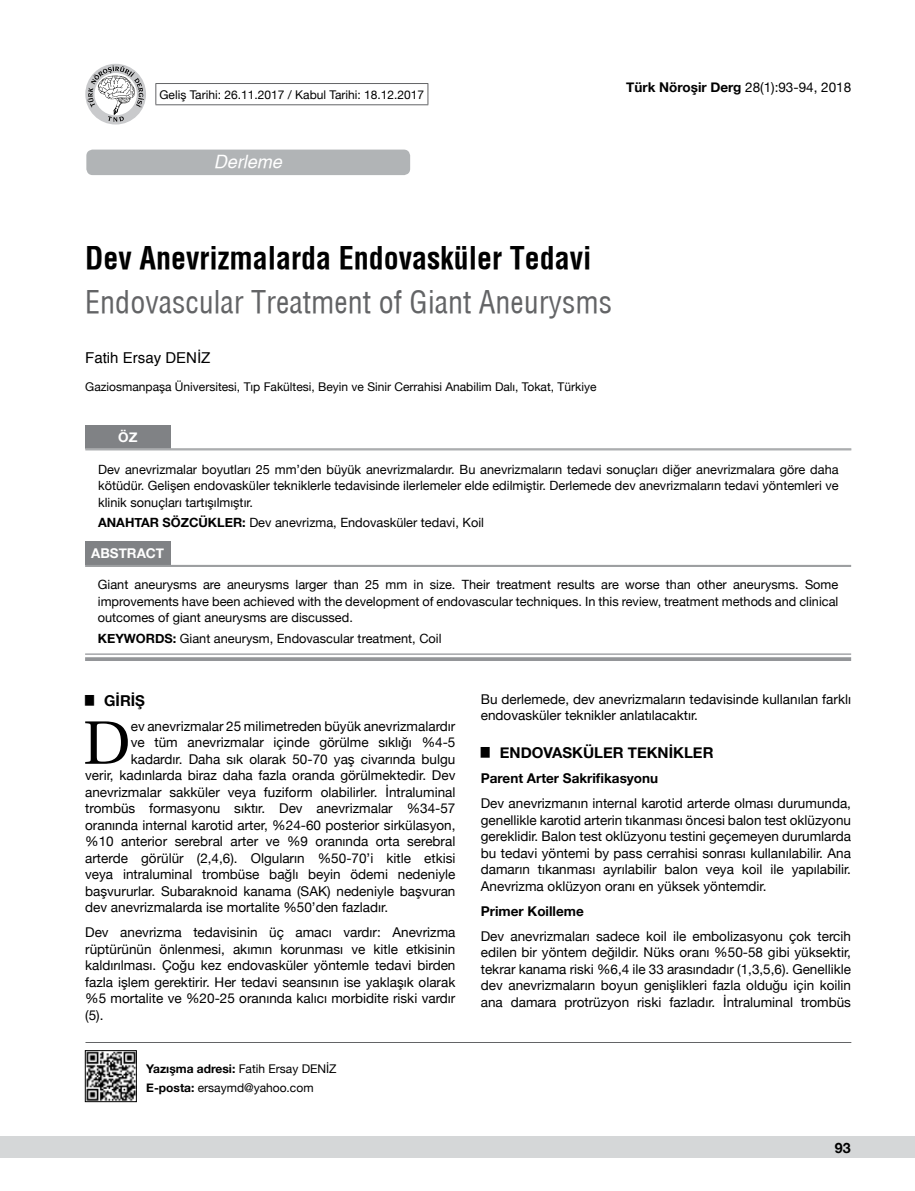
<style>
.page{position:relative;width:915px;height:1191px;background:#fff}
.page>*{position:absolute;margin:0;border:0;box-sizing:border-box;transform-origin:0 0}
.t1{font:61.2px "Utopia";color:#000}
.t2{font:30px "Helvetica Condensed";color:#636466}
.t3{font:700 30px "Helvetica Condens";color:#000}
.t4{font:italic 500 18px "Helvetica";color:#fff}
.t5{font:700 15px "Helvetica Neue";color:#000}
.t6{font:15px "Helvetica";color:#000}
.t7{font:700 14.25px "Helvetica Neue";color:#000}
.t8{font:13.5px/16.5px "Helvetica Neue";color:#000;text-align:justify}
.t9{font:700 13.5px "Helvetica Neue";color:#000}
.t10{font:700 13.5px "Helvetica Neue";color:#fff}
.t11{font:12.75px/16.5px "Helvetica Neue";color:#000;text-align:justify}
.t12{font:700 12.75px "Helvetica Neue";color:#000}
.t13{font:12px/18.6px "Helvetica Neue";color:#000}
.s1{font-weight:700}
</style>
<div class="page">
<div style="left:0;top:1136px;width:914px;height:22px;background:#d5d7d8"></div>
<div style="left:86px;top:150px;width:324px;height:25px;background:#b1b4b6;border-radius:6px"></div>
<hr style="left:85px;top:1042px;width:766px;height:1px;background:#636466">
<hr style="left:155px;top:83px;width:273px;height:1px;background:#636466">
<svg style="left:155px;top:84px;width:1px;height:20px"></svg>
<svg style="left:427px;top:84px;width:1px;height:20px"></svg>
<hr style="left:155px;top:104px;width:273px;height:1px;background:#636466">
<div style="left:85px;top:64px;width:61px;height:60px;background:#c9cacc;border-radius:50%"></div>
<svg style="left:87px;top:65px;width:57px;height:57px"></svg>
<img style="left:87px;top:1052px;width:47px;height:47px">
<div style="left:85px;top:1050px;width:51px;height:51px;border:1px solid #000"></div>
<div style="left:85px;top:425px;width:85px;height:23px;background:#808285"></div>
<hr style="left:85px;top:448px;width:766px;height:1px;background:#939598">
<hr style="left:85px;top:449px;width:766px;height:1px;background:#939598">
<div style="left:85px;top:541px;width:85px;height:24px;background:#808285"></div>
<hr style="left:85px;top:565px;width:765px;height:1px;background:#939598">
<hr style="left:85px;top:566px;width:765px;height:1px;background:#939598">
<hr style="left:85px;top:653px;width:765px;height:2px;background:#939598">
<svg style="left:85px;top:657px;width:765px;height:4px;background:#999b9e"></svg>
<p class="t13" style="left:159px;top:86px;width:266px">Geliş Tarihi: 26.11.2017 / Kabul Tarihi: 18.12.2017</p>
<h3 class="t4" style="left:214px;top:151px;width:70px">Derleme</h3>
<p class="t8" style="left:626px;top:80px;width:226px"><span class="s1">Türk Nöroşir Derg</span> 28(1):93-94, 2018</p>
<h2 class="t3" style="left:85px;top:240px;width:507px">Dev Anevrizmalarda Endovasküler Tedavi</h2>
<h2 class="t2" style="left:85px;top:283px;width:528px">Endovascular Treatment of Giant Aneurysms</h2>
<p class="t6" style="left:85px;top:346px;width:127px">Fatih Ersay DENİZ</p>
<p class="t13" style="left:85px;top:378px;width:512px">Gaziosmanpaşa Üniversitesi, Tıp Fakültesi, Beyin ve Sinir Cerrahisi Anabilim Dalı, Tokat, Türkiye</p>
<p class="t10" style="left:118px;top:426px;width:21px">ÖZ</p>
<p class="t11" style="left:98px;top:461px;width:741px">Dev anevrizmalar boyutları 25 mm’den büyük anevrizmalardır. Bu anevrizmaların tedavi sonuçları diğer anevrizmalara göre daha kötüdür. Gelişen endovasküler tekniklerle tedavisinde ilerlemeler elde edilmiştir. Derlemede dev anevrizmaların tedavi yöntemleri ve klinik sonuçları tartışılmıştır.</p>
<p class="t11" style="left:98px;top:515px;width:387px"><span class="s1">ANAHTAR SÖZCÜKLER:</span> Dev anevrizma, Endovasküler tedavi, Koil</p>
<p class="t10" style="left:91px;top:543px;width:75px">ABSTRACT</p>
<p class="t11" style="left:98px;top:577px;width:741px">Giant aneurysms are aneurysms larger than 25 mm in size. Their treatment results are worse than other aneurysms. Some improvements have been achieved with the development of endovascular techniques. In this review, treatment methods and clinical outcomes of giant aneurysms are discussed.</p>
<p class="t12" style="left:98px;top:628px;width:58px">Keywords</p>
<p class="t11" style="left:173px;top:631px;width:270px"><span class="s1">:</span> Giant aneurysm, Endovascular treatment, Coil</p>
<p class="t5" style="left:85px;top:688px;width:61px"><sup>█</sup> GİRİŞ</p>
<h1 class="t1" style="left:83px;top:707px;width:49px">D</h1>
<p class="t8" style="left:131px;top:718px;width:326px">ev anevrizmalar 25 milimetreden büyük anevrizmalardır</p>
<p class="t8" style="left:131px;top:735px;width:326px">ve tüm anevrizmalar içinde görülme sıklığı %4-5</p>
<p class="t8" style="left:131px;top:751px;width:326px">kadardır. Daha sık olarak 50-70 yaş civarında bulgu</p>
<p class="t8" style="left:85px;top:768px;width:371px">verir, kadınlarda biraz daha fazla oranda görülmektedir. Dev</p>
<p class="t8" style="left:85px;top:784px;width:371px">anevrizmalar sakküler veya fuziform olabilirler. İntraluminal</p>
<p class="t8" style="left:85px;top:801px;width:371px">trombüs formasyonu sıktır. Dev anevrizmalar %34-57</p>
<p class="t8" style="left:85px;top:817px;width:371px">oranında internal karotid arter, %24-60 posterior sirkülasyon,</p>
<p class="t8" style="left:85px;top:834px;width:371px">%10 anterior serebral arter ve %9 oranında orta serebral</p>
<p class="t8" style="left:85px;top:850px;width:371px">arterde görülür (2,4,6). Olguların %50-70’i kitle etkisi</p>
<p class="t8" style="left:85px;top:867px;width:371px">veya intraluminal trombüse bağlı beyin ödemi nedeniyle</p>
<p class="t8" style="left:85px;top:883px;width:371px">başvururlar. Subaraknoid kanama (SAK) nedeniyle başvuran</p>
<p class="t8" style="left:85px;top:900px;width:304px">dev anevrizmalarda ise mortalite %50’den fazladır.</p>
<p class="t8" style="left:85px;top:925px;width:371px">Dev anevrizma tedavisinin üç amacı vardır: Anevrizma rüptürünün önlenmesi, akımın korunması ve kitle etkisinin kaldırılması. Çoğu kez endovasküler yöntemle tedavi birden fazla işlem gerektirir. Her tedavi seansının ise yaklaşık olarak %5 mortalite ve %20-25 oranında kalıcı morbidite riski vardır (5).</p>
<p class="t13" style="left:146px;top:1060px;width:192px"><span class="s1">Yazışma adresi:</span> Fatih Ersay DENİZ<br><span class="s1">E-posta:</span> ersaymd@yahoo.com</p>
<p class="t8" style="left:480px;top:691px;width:371px">Bu derlemede, dev anevrizmaların tedavisinde kullanılan farklı endovasküler teknikler anlatılacaktır.</p>
<p class="t5" style="left:480px;top:741px;width:83px"><sup>█</sup> Endovasküler</p>
<p class="t5" style="left:627px;top:741px;width:11px">teknikler</p>
<p class="t9" style="left:480px;top:768px;width:179px">Parent Arter Sakrifikasyonu</p>
<p class="t8" style="left:480px;top:796px;width:371px">Dev anevrizmanın internal karotid arterde olması durumunda, genellikle karotid arterin tıkanması öncesi balon test oklüzyonu gereklidir. Balon test oklüzyonu testini geçemeyen durumlarda bu tedavi yöntemi by pass cerrahisi sonrası kullanılabilir. Ana damarın tıkanması ayrılabilir balon veya koil ile yapılabilir.<br>Anevrizma oklüzyon oranı en yüksek yöntemdir.</p>
<p class="t9" style="left:480px;top:900px;width:104px">Primer Koilleme</p>
<p class="t8" style="left:480px;top:928px;width:371px">Dev anevrizmaları sadece koil ile embolizasyonu çok tercih edilen bir yöntem değildir. Nüks oranı %50-58 gibi yüksektir, tekrar kanama riski %6,4 ile 33 arasındadır (1,3,5,6). Genellikle dev anevrizmaların boyun genişlikleri fazla olduğu için koilin ana damara protrüzyon riski fazladır. İntraluminal trombüs</p>
<p class="t7" style="left:834px;top:1137px;width:17px">93</p>
</div>
